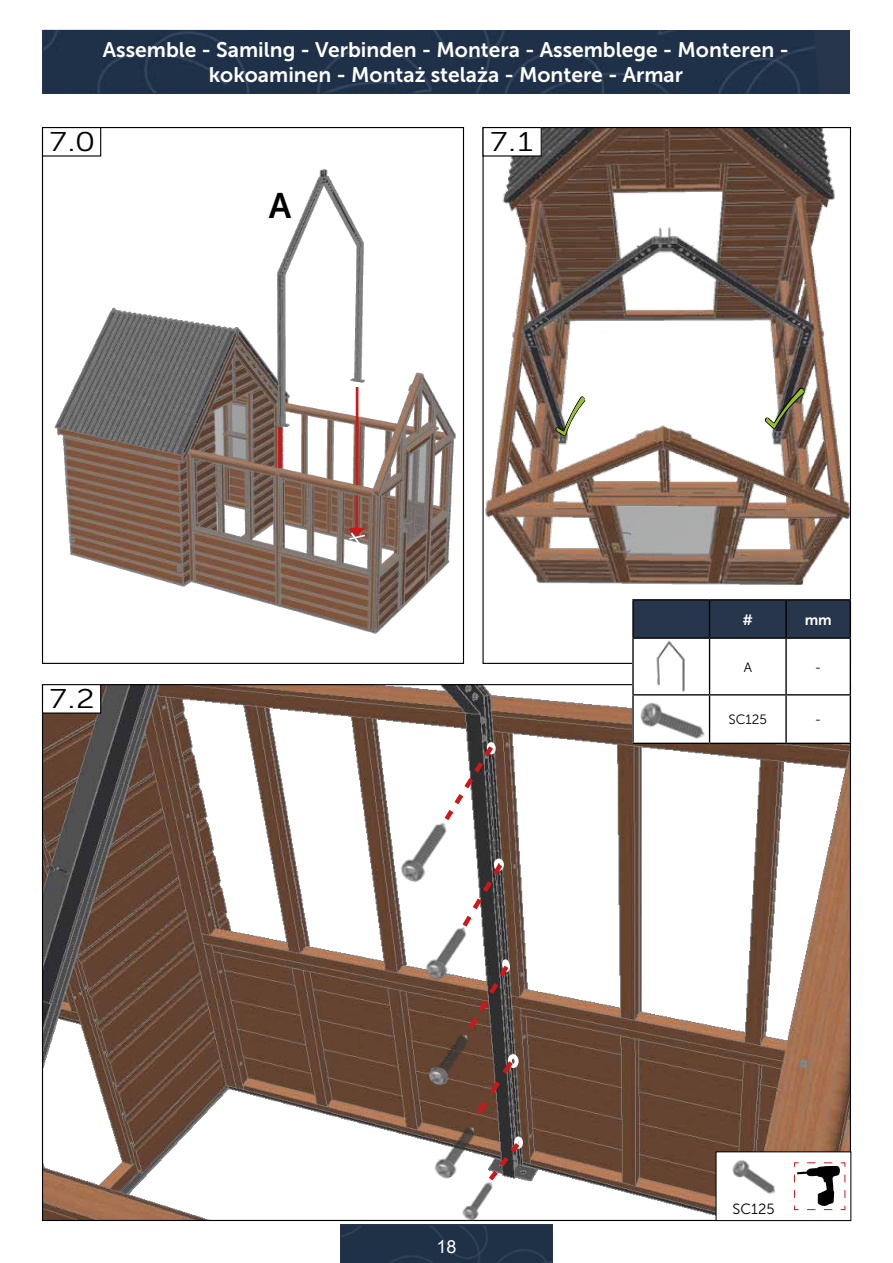
<style>
.page{position:relative;width:893px;height:1263px;background:#fff}
.page>*{position:absolute;margin:0;border:0;box-sizing:border-box;transform-origin:0 0}
.t1{font:35.4px "Museo Sans 700";color:#000}
.t2{font:27px "Museo Sans 300";color:#000;scale:1.22 1}
.t3{font:21px/25.2px "Museo Sans 700";color:#fff;text-align:center}
.t4{font:18px "Arial";color:#fff}
.t5{font:14.85px "Museo Sans 700";color:#fff}
.t6{font:14.7px "Museo Sans 300";color:#000}
.t7{font:13.5px "Museo Sans 300";color:#000}
</style>
<div class="page">
<div style="left:340px;top:1225px;width:213px;height:38px;background:#1e3147"></div>
<img style="left:342px;top:1226px;width:205px;height:37px">
<div style="left:43px;top:30px;width:807px;height:64px;background:#27354a"></div>
<img style="left:43px;top:30px;width:772px;height:64px">
<img style="left:54px;top:129px;width:402px;height:505px">
<hr style="left:356px;top:387px;width:2px;height:98px;background:#cd1719">
<hr style="left:355px;top:495px;width:3px;height:35px;background:#cd1719">
<svg style="left:278px;top:427px;width:4px;height:41px"></svg>
<img style="left:485px;top:129px;width:364px;height:455px">
<img style="left:44px;top:686px;width:805px;height:533px">
<div style="left:494px;top:858px;width:10px;height:13px;border:4px solid #fff;border-radius:50%"></div>
<div style="left:508px;top:1054px;width:11px;height:14px;border:4px solid #fff;border-radius:50%"></div>
<div style="left:514px;top:1136px;width:9px;height:13px;border:4px solid #fff;border-radius:50%"></div>
<svg style="left:440px;top:741px;width:57px;height:84px"></svg>
<svg style="left:458px;top:859px;width:48px;height:73px"></svg>
<svg style="left:465px;top:958px;width:48px;height:75px;background:#634d47"></svg>
<svg style="left:473px;top:1056px;width:44px;height:63px;background:#5e443d"></svg>
<svg style="left:489px;top:1138px;width:35px;height:47px"></svg>
<img style="left:390px;top:815px;width:72px;height:75px">
<img style="left:416px;top:920px;width:64px;height:66px">
<img style="left:419px;top:1027px;width:63px;height:65px">
<img style="left:425px;top:1119px;width:64px;height:66px">
<img style="left:456px;top:1177px;width:46px;height:44px">
<div style="left:43px;top:128px;width:58px;height:28px;background:#fff"></div>
<div style="left:42px;top:127px;width:59px;height:30px;border:1px solid #000"></div>
<div style="left:483px;top:128px;width:58px;height:28px;background:#fff"></div>
<div style="left:482px;top:127px;width:60px;height:30px;border:1px solid #000"></div>
<div style="left:43px;top:685px;width:58px;height:28px;background:#fff"></div>
<div style="left:42px;top:684px;width:59px;height:30px;border:1px solid #000"></div>
<div style="left:716px;top:1152px;width:135px;height:68px;background:#fff"></div>
<div style="left:716px;top:1151px;width:135px;height:70px;border:1px solid #000"></div>
<img style="left:732px;top:1160px;width:44px;height:34px">
<svg style="left:794px;top:1162px;width:52px;height:48px"></svg>
<div style="left:632px;top:599px;width:219px;height:145px;background:#fff"></div>
<div style="left:634px;top:600px;width:216px;height:37px;background:#27364b"></div>
<hr style="left:632px;top:599px;width:77px;height:1px;background:#000">
<hr style="left:632px;top:600px;width:2px;height:37px;background:#000">
<hr style="left:709px;top:599px;width:77px;height:1px;background:#000">
<hr style="left:709px;top:600px;width:1px;height:37px;background:#000">
<hr style="left:786px;top:599px;width:65px;height:1px;background:#000">
<hr style="left:785px;top:600px;width:2px;height:37px;background:#000">
<hr style="left:850px;top:600px;width:1px;height:37px;background:#000">
<hr style="left:632px;top:637px;width:77px;height:2px;background:#000">
<hr style="left:632px;top:639px;width:2px;height:55px;background:#000">
<hr style="left:709px;top:637px;width:77px;height:2px;background:#000">
<hr style="left:709px;top:639px;width:1px;height:55px;background:#000">
<hr style="left:786px;top:637px;width:65px;height:2px;background:#000">
<hr style="left:785px;top:639px;width:2px;height:55px;background:#000">
<hr style="left:850px;top:639px;width:1px;height:55px;background:#000">
<hr style="left:632px;top:694px;width:77px;height:1px;background:#000">
<hr style="left:632px;top:695px;width:2px;height:48px;background:#000">
<hr style="left:709px;top:694px;width:77px;height:1px;background:#000">
<hr style="left:709px;top:695px;width:1px;height:48px;background:#000">
<hr style="left:786px;top:694px;width:65px;height:1px;background:#000">
<hr style="left:785px;top:695px;width:2px;height:48px;background:#000">
<hr style="left:850px;top:695px;width:1px;height:48px;background:#000">
<hr style="left:632px;top:743px;width:77px;height:1px;background:#000">
<hr style="left:709px;top:743px;width:77px;height:1px;background:#000">
<hr style="left:786px;top:743px;width:65px;height:1px;background:#000">
<img style="left:656px;top:640px;width:29px;height:52px">
<img style="left:634px;top:695px;width:75px;height:48px">
<svg style="left:763px;top:387px;width:44px;height:43px"></svg>
<svg style="left:549px;top:395px;width:45px;height:43px"></svg>
<svg style="left:348px;top:528px;width:19px;height:20px"></svg>
<p class="t3" style="left:103px;top:37px;width:688px">Assemble - Samilng - Verbinden - Montera - Assemblege - Monteren - kokoaminen - Montaż stelaża - Montere - Armar</p>
<p class="t2" style="left:49px;top:127px;width:39px">7.0</p>
<p class="t2" style="left:489px;top:127px;width:39px">7.1</p>
<h1 class="t1" style="left:269px;top:186px;width:24px">A</h1>
<p class="t2" style="left:49px;top:684px;width:39px">7.2</p>
<p class="t4" style="left:436px;top:1234px;width:22px">18</p>
<p class="t5" style="left:743px;top:611px;width:12px">#</p>
<p class="t5" style="left:805px;top:611px;width:29px">mm</p>
<p class="t7" style="left:744px;top:660px;width:10px">A</p>
<p class="t7" style="left:815px;top:660px;width:8px">-</p>
<p class="t7" style="left:728px;top:712px;width:40px">SC125</p>
<p class="t7" style="left:815px;top:712px;width:8px">-</p>
<p class="t6" style="left:733px;top:1201px;width:44px">SC125</p>
</div>
